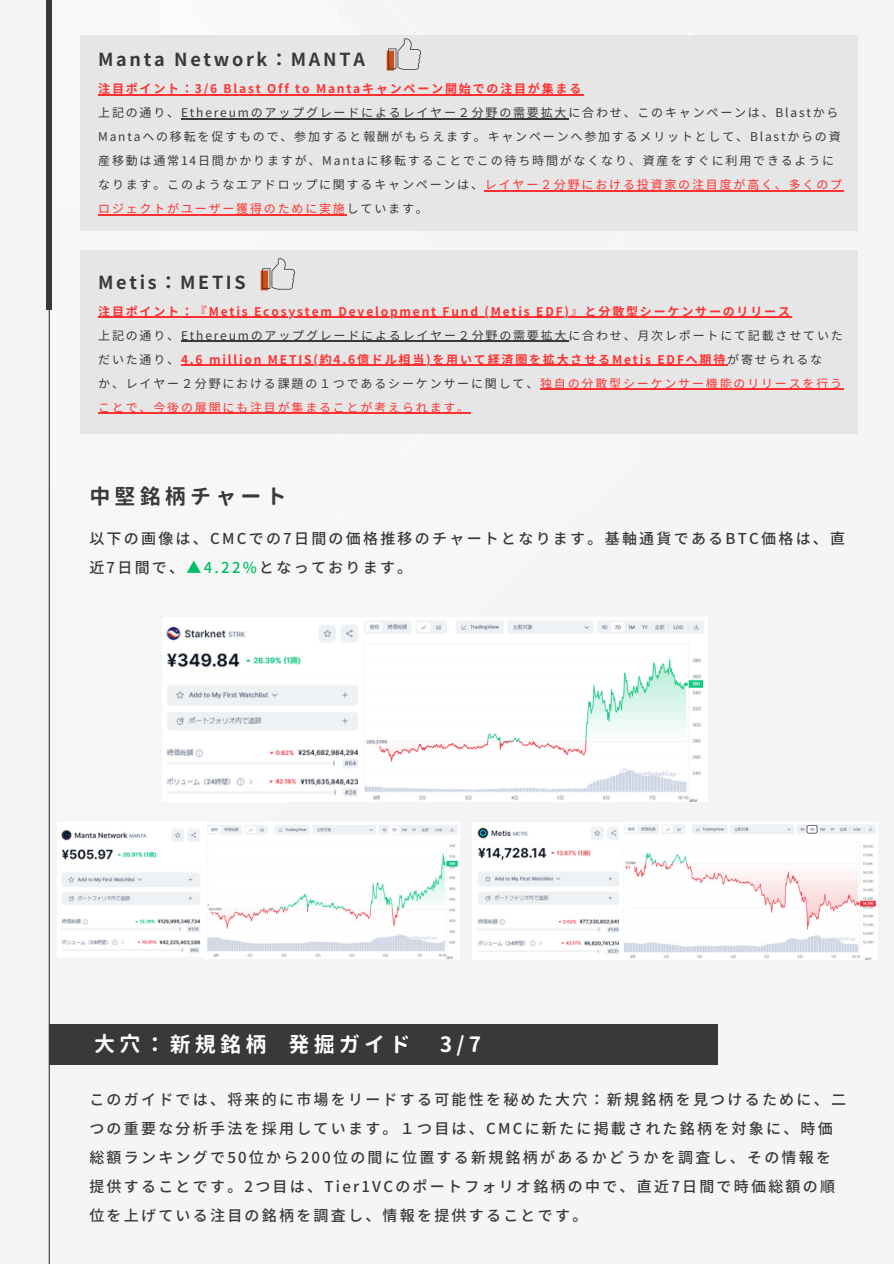
<style>
.page{position:relative;width:894px;height:1264px;background:#fff}
.page>*{position:absolute;margin:0;border:0;box-sizing:border-box;transform-origin:0 0}
.t1{font:700 21px "Gen Jyuu Gothic";letter-spacing:.2em;color:#fff}
.t2{font:700 21px "Gen Jyuu Gothic";letter-spacing:.2em;color:#393939}
.t3{font:700 18px "Noto Sans JP";letter-spacing:.15em;color:#393939}
.t4{font:500 15px/29px "Noto Sans JP";letter-spacing:.15em;color:#393939}
.t5{font:12px/24px "Noto Sans JP";letter-spacing:.15em;color:#393939}
.t6{font:700 12px "Noto Sans JP";letter-spacing:.15em;color:#ff3131}
.s1{color:#ff3131}
.s2{font-weight:700;color:#ff3131}
.s3{color:#00bf63}
</style>
<div class="page">
<div style="left:0;top:0;width:893px;height:1263px;background:#f6f5f5"></div>
<div style="left:46px;top:0;width:6px;height:310px;background:#393939"></div>
<hr style="left:49px;top:0;width:1px;height:1263px;background:#393939">
<div style="left:81px;top:251px;width:776px;height:183px;background:#e6e6e6"></div>
<hr style="left:98px;top:317px;width:693px;height:1px;background:#ff3131">
<hr style="left:181px;top:341px;width:387px;height:1px;background:#393939">
<hr style="left:181px;top:365px;width:546px;height:1px;background:#ff3131">
<hr style="left:540px;top:389px;width:303px;height:1px;background:#ff3131">
<hr style="left:98px;top:413px;width:373px;height:1px;background:#ff3131">
<div style="left:81px;top:35px;width:776px;height:195px;background:#e6e6e6"></div>
<hr style="left:98px;top:94px;width:485px;height:1px;background:#ff3131">
<hr style="left:181px;top:118px;width:387px;height:1px;background:#393939">
<hr style="left:485px;top:190px;width:358px;height:1px;background:#ff3131">
<hr style="left:98px;top:214px;width:249px;height:1px;background:#ff3131">
<div style="left:386px;top:51px;width:8px;height:20px;background:#cd4e18"></div>
<svg style="left:388px;top:38px;width:33px;height:32px"></svg>
<div style="left:260px;top:270px;width:8px;height:20px;background:#cd4e18"></div>
<svg style="left:262px;top:258px;width:33px;height:31px"></svg>
<div style="left:49px;top:1024px;width:668px;height:40px;background:#393939"></div>
<img style="left:61px;top:830px;width:139px;height:123px">
<img style="left:207px;top:827px;width:251px;height:131px">
<img style="left:166px;top:626px;width:192px;height:170px">
<img style="left:364px;top:623px;width:340px;height:178px">
<img style="left:477px;top:827px;width:142px;height:127px">
<img style="left:624px;top:825px;width:253px;height:134px">
<h2 class="t3" style="left:98px;top:45px;width:268px">Manta Network：MANTA</h2>
<p class="t6" style="left:98px;top:79px;width:484px">注目ポイント：3/6 Blast Off to Mantaキャンペーン開始での注目が集まる</p>
<p class="t5" style="left:98px;top:100px;width:745px">上記の通り、Ethereumのアップグレードによるレイヤー２分野の需要拡大に合わせ、このキャンペーンは、BlastからMantaへの移転を促すもので、参加すると報酬がもらえます。キャンペーンへ参加するメリットとして、Blastからの資産移動は通常14日間かかりますが、Mantaに移転することでこの待ち時間がなくなり、資産をすぐに利用できるようになります。このようなエアドロップに関するキャンペーンは、<span class="s1">レイヤー２分野における投資家の注目度が高く、多くのプロジェクトがユーザー獲得のために実施</span>しています。</p>
<h2 class="t3" style="left:98px;top:268px;width:149px">Metis：METIS</h2>
<p class="t6" style="left:98px;top:302px;width:693px">注目ポイント：『Metis Ecosystem Development Fund (Metis EDF)』と分散型シーケンサーのリリース</p>
<p class="t5" style="left:98px;top:323px;width:746px">上記の通り、Ethereumのアップグレードによるレイヤー２分野の需要拡大に合わせ、月次レポートにて記載させていただいた通り、<span class="s2">4.6 million METIS(約4.6億ドル相当)を用いて経済圏を拡大させるMetis EDFへ期待</span>が寄せられるな<br>か、レイヤー２分野における課題の１つであるシーケンサーに関して、<span class="s1">独自の分散型シーケンサー機能のリリースを行うことで、今後の展開にも注目が集まることが考えられます。</span></p>
<h1 class="t2" style="left:89px;top:482px;width:199px">中堅銘柄チャート</h1>
<p class="t4" style="left:89px;top:523px;width:757px">以下の画像は、CMCでの7日間の価格推移のチャートとなります。基軸通貨であるBTC価格は、直近7日間で、<span class="s3">▲4.22%</span>となっております。</p>
<h1 class="t1" style="left:94px;top:1029px;width:317px">大穴：新規銘柄 発掘ガイド</h1>
<h1 class="t1" style="left:439px;top:1029px;width:43px">3/7</h1>
<p class="t4" style="left:89px;top:1083px;width:756px">このガイドでは、将来的に市場をリードする可能性を秘めた大穴：新規銘柄を見つけるために、二つの重要な分析手法を採用しています。１つ目は、CMCに新たに掲載された銘柄を対象に、時価総額ランキングで50位から200位の間に位置する新規銘柄があるかどうかを調査し、その情報を提供することです。2つ目は、Tier1VCのポートフォリオ銘柄の中で、直近7日間で時価総額の順位を上げている注目の銘柄を調査し、情報を提供することです。</p>
</div>
